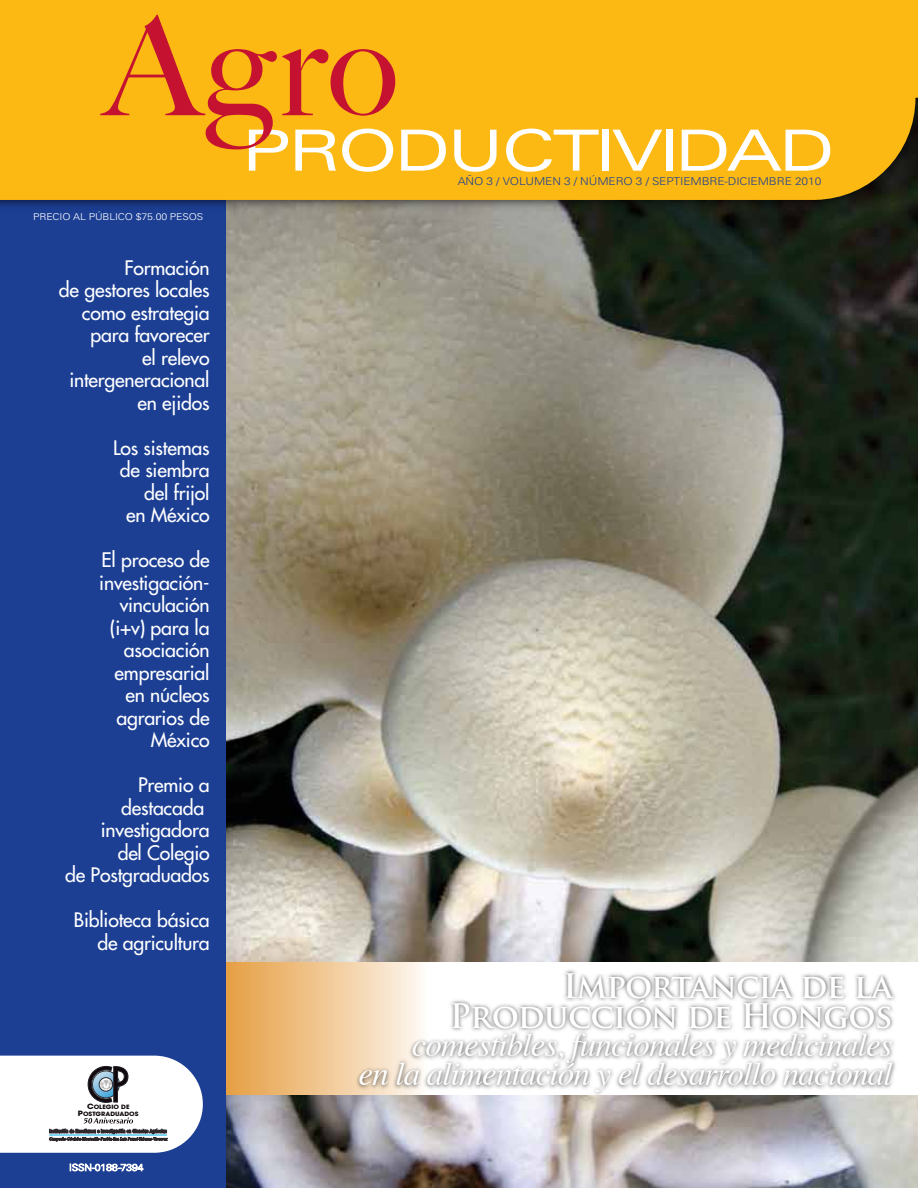
<style>
.page{position:relative;width:918px;height:1188px;background:#fff}
.page>*{position:absolute;margin:0;border:0;box-sizing:border-box;transform-origin:0 0}
.t1{font:italic 33px/28.5px "Times";letter-spacing:-.025em;color:#fff;text-align:right}
.t2{font:700 33px/30px "Trajan Pro";letter-spacing:-.025em;color:#fff;text-align:right}
.t3{font:19.5px/22.5px "Futura";letter-spacing:-.01em;color:#fff;text-align:right}
.t4{font:300 10.8px "Univers";letter-spacing:-.01em;color:#1c3f94;scale:1.11 1}
.t5{font:300 9.45px "Univers";letter-spacing:-.01em;color:#fff;scale:1.11 1}
.t6{font:700 5.85px/6.6px "Avant Garde";color:#10080c;text-align:center;scale:1.11 1}
.s1{font-size:7.2px}
</style>
<div class="page">
<img style="left:226px;top:216px;width:692px;height:972px">
<svg style="left:226px;top:963px;width:692px;height:132px;background:#efc187"></svg>
<div style="left:1px;top:1px;width:225px;height:1187px;background:#1c3f94"></div>
<img style="left:1px;top:200px;width:917px;height:16px">
<div style="left:1px;top:1px;width:917px;height:199px;background:#fdb913"></div>
<svg style="left:401px;top:130px;width:45px;height:41px"></svg>
<svg style="left:454px;top:130px;width:43px;height:42px"></svg>
<svg style="left:506px;top:129px;width:93px;height:43px"></svg>
<div style="left:602px;top:130px;width:7px;height:41px;background:#fff"></div>
<svg style="left:613px;top:130px;width:49px;height:41px"></svg>
<div style="left:666px;top:130px;width:6px;height:41px;background:#fff"></div>
<svg style="left:682px;top:130px;width:148px;height:41px"></svg>
<svg style="left:100px;top:15px;width:295px;height:157px;background:#f4a222"></svg>
<svg style="left:1px;top:1056px;width:202px;height:97px;background:#dee0e6"></svg>
<hr style="left:50px;top:1135px;width:117px;height:1px;background:#00afe7">
<svg style="left:70px;top:1163px;width:73px;height:8px"></svg>
<img style="left:352px;top:963px;width:549px;height:142px">
<p class="t5" style="left:33px;top:211px;width:155px">PRECIO AL PÚBLICO $75.00 PESOS</p>
<p class="t3" style="left:59px;top:256px;width:152px">Formación<br>de gestores locales como estrategia para favorecer<br>el relevo intergeneracional en ejidos</p>
<p class="t3" style="left:113px;top:436px;width:98px">Los sistemas de siembra del frijol<br>en México</p>
<p class="t3" style="left:99px;top:549px;width:112px">El proceso de investigación&shy;vinculación (i+v) para la asociación empresarial en núcleos agrarios de<br>México</p>
<p class="t3" style="left:65px;top:774px;width:146px">Premio a destacada investigadora<br>del Colegio<br>de Postgraduados</p>
<p class="t3" style="left:74px;top:909px;width:137px">Biblioteca básica de agricultura</p>
<p class="t6" style="left:78px;top:1104px;width:56px"><span class="s1">C</span>OLEGIO DE<br><span class="s1">P</span>OSTGRADUADOS</p>
<p class="t4" style="left:458px;top:175px;width:329px">AÑO 3 / VOLUMEN 3 / NÚMERO 3 / SEPTIEMBRE-DICIEMBRE 2010</p>
<h1 class="t2" style="left:449px;top:971px;width:445px">Importancia de la<br>Producción de Hongos</h1>
<h1 class="t1" style="left:358px;top:1029px;width:536px">comestibles, funcionales y medicinales<br>en la alimentación y el desarrollo nacional</h1>
</div>
